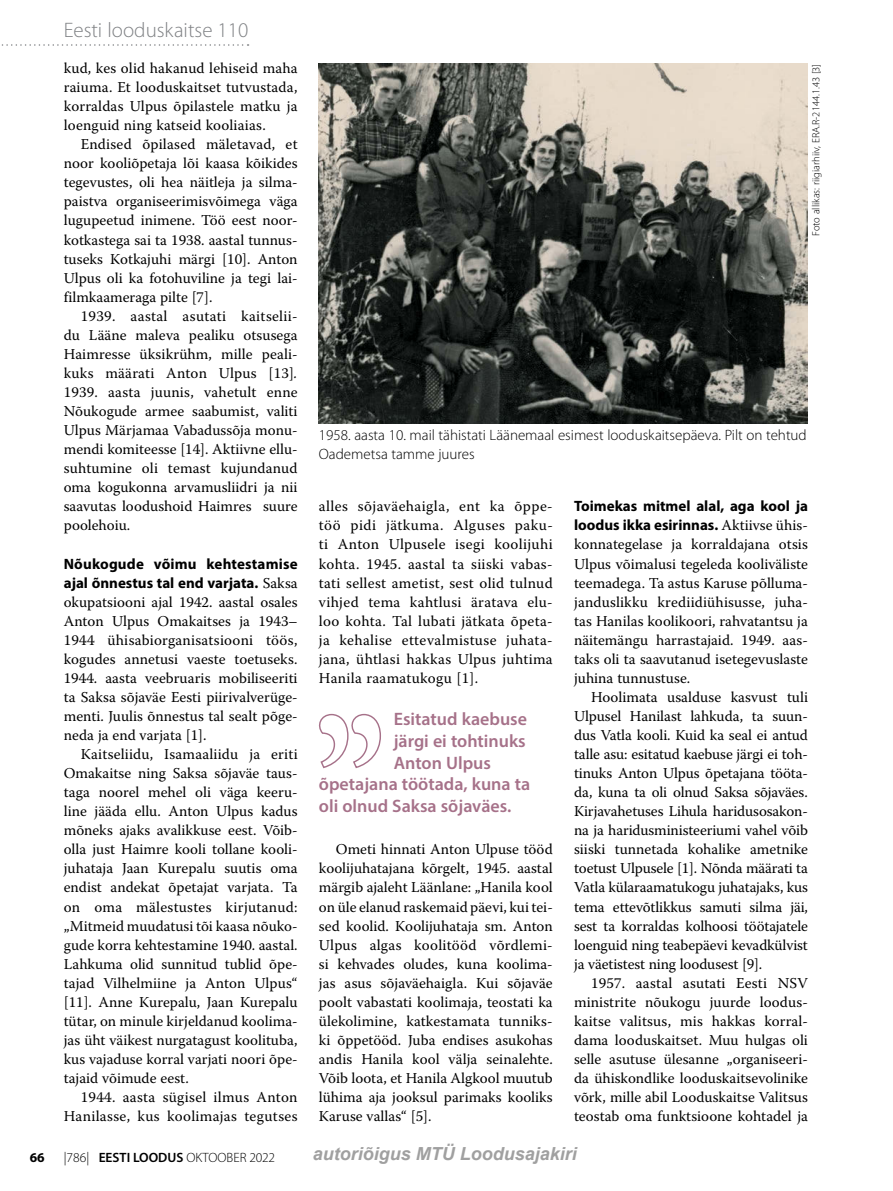
<style>
.page{position:relative;width:893px;height:1191px;background:#fff}
.page>*{position:absolute;margin:0;border:0;box-sizing:border-box;transform-origin:0 0}
.t1{font:300 21px "Myriad Pro";color:#808285}
.t2{font:600 18px "Myriad Pro";color:#a67189}
.t3{font:italic 700 18px "Arial";color:#a0a0a0}
.t4{font:15px/19px "Warnock Pro";color:#000;text-align:justify}
.t5{font:700 15px/19px "Myriad Pro";color:#000}
.t6{font:300 15px/19px "Myriad Pro";color:#000}
.t7{font:15px/19px "Warnock Pro";letter-spacing:.02em;color:#000;text-align:right}
.t8{font:300 13.5px "Myriad Pro";color:#000}
.t9{font:700 13.5px "Myriad Pro";color:#000}
.t10{font:300 10.5px "Myriad Pro";color:#000}
.s1{font-style:italic}
.s2{font-family:"Warnock Pro";font-weight:400}
.s3{font-weight:600}
.s4{font-style:inherit}
</style>
<div class="page">
<svg style="left:1px;top:44px;width:248px;height:2px"></svg>
<img style="left:319px;top:64px;width:489px;height:360px">
<svg style="left:318px;top:713px;width:63px;height:56px"></svg>
<h1 class="t1" style="left:64px;top:18px;width:186px">Eesti looduskaitse 110</h1>
<p class="t4" style="left:64px;top:58px;width:235px">kud, kes olid hakanud lehiseid maha raiuma. Et looduskaitset tutvustada, korraldas Ulpus õpilastele matku ja loenguid ning katseid kooliaias.</p>
<p class="t4" style="left:64px;top:134px;width:235px;text-indent:17px">Endised õpilased mäletavad, et noor kooliõpetaja lõi kaasa kõikides tegevustes, oli hea näitleja ja silma&shy;paistva organiseerimisvõimega väga lugupeetud inimene. Töö eest noor&shy;kotkastega sai ta 1938. aastal tunnus&shy;tuseks Kotkajuhi märgi [10]. Anton Ulpus oli ka fotohuviline ja tegi lai&shy;filmkaameraga pilte [7].</p>
<p class="t4" style="left:64px;top:306px;width:235px;text-indent:17px">1939. aastal asutati kaitselii&shy;du Lääne maleva pealiku otsusega Haimresse üksikrühm, mille peali&shy;kuks määrati Anton Ulpus [13]<span class="s1">.<br></span>1939. aasta juunis, vahetult enne Nõukogude armee saabumist, valiti Ulpus Märjamaa Vabadussõja monu&shy;mendi komiteesse [14]. Aktiivne ellu&shy;suhtumine oli temast kujundanud oma kogukonna arvamusliidri ja nii saavutas loodushoid Haimres suure poolehoiu.</p>
<p class="t5" style="left:64px;top:553px;width:235px">Nõukogude võimu kehtestamise ajal õnnestus tal end varjata. <span class="s2">Saksa</span></p>
<p class="t4" style="left:64px;top:592px;width:235px">okupatsiooni ajal 1942. aastal osales Anton Ulpus Omakaitses ja 1943– 1944 ühisabiorganisatsiooni töös, kogudes annetusi vaeste toetuseks.<br>1944. aasta veebruaris mobiliseeriti ta Saksa sõjaväe Eesti piirivalverüge&shy;menti. Juulis õnnestus tal sealt põge&shy;neda ja end varjata [1].</p>
<p class="t4" style="left:64px;top:744px;width:235px;text-indent:17px">Kaitseliidu, Isamaaliidu ja eriti Omakaitse ning Saksa sõjaväe taus&shy;taga noorel mehel oli väga keeru&shy;line jääda ellu. Anton Ulpus kadus mõneks ajaks avalikkuse eest. Võib&shy;olla just Haimre kooli tollane kooli&shy;juhataja Jaan Kurepalu suutis oma endist andekat õpetajat varjata. Ta on oma mälestustes kirjutanud: „Mitmeid muudatusi tõi kaasa nõuko&shy;gude korra kehtestamine 1940. aastal.<br>Lahkuma olid sunnitud tublid õpe&shy;tajad Vilhelmiine ja Anton Ulpus“ [11]. Anne Kurepalu, Jaan Kurepalu tütar, on minule kirjeldanud koolima&shy;jas üht väikest nurgatagust koolituba, kus vajaduse korral varjati noori õpe&shy;tajaid võimude eest.</p>
<p class="t7" style="left:64px;top:1087px;width:235px">1944. aasta sügisel ilmus Anton<br>Hanilasse, kus koolimajas tegutses</p>
<p class="t9" style="left:30px;top:1148px;width:16px">66</p>
<p class="t8" style="left:64px;top:1150px;width:213px">|786| <span class="s3">EESTI LOODUS</span> OKTOOBER <span class="s4">2022</span></p>
<p class="t10" style="left:810px;top:236px;width:173px;rotate:-90deg">Foto allikas: riigiarhiiv, ERA.R-2144.1.43 [3]</p>
<p class="t6" style="left:319px;top:425px;width:489px">1958. aasta 10. mail tähistati Läänemaal esimest looduskaitsepäeva. Pilt on tehtud<br>Oademetsa tamme juures</p>
<p class="t4" style="left:319px;top:496px;width:235px">alles sõjaväehaigla, ent ka õppe&shy;töö pidi jätkuma. Alguses paku&shy;ti Anton Ulpusele isegi koolijuhi kohta. 1945. aastal ta siiski vabas&shy;tati sellest ametist, sest olid tulnud vihjed tema kahtlusi äratava elu&shy;loo kohta. Tal lubati jätkata õpeta&shy;ja kehalise ettevalmistuse juhata&shy;jana, ühtlasi hakkas Ulpus juhtima Hanila raamatukogu [1].</p>
<p class="t2" style="left:394px;top:708px;width:135px">Esitatud kaebuse</p>
<p class="t2" style="left:394px;top:729px;width:133px">järgi ei tohtinuks</p>
<p class="t2" style="left:394px;top:751px;width:99px">Anton Ulpus</p>
<p class="t2" style="left:319px;top:772px;width:213px">õpetajana töötada, kuna ta</p>
<p class="t2" style="left:319px;top:794px;width:194px">oli olnud Saksa sõjaväes.</p>
<p class="t4" style="left:319px;top:839px;width:235px;text-indent:17px">Ometi hinnati Anton Ulpuse tööd koolijuhatajana kõrgelt, 1945. aastal märgib ajaleht Läänlane: „Hanila kool on üle elanud raskemaid päevi, kui tei&shy;sed koolid. Koolijuhataja sm. Anton Ulpus algas koolitööd võrdlemi&shy;si kehvades oludes, kuna koolima&shy;jas asus sõjaväehaigla. Kui sõjaväe poolt vabastati koolimaja, teostati ka ülekolimine, katkestamata tunniks&shy;ki õppetööd. Juba endises asukohas andis Hanila kool välja seinalehte.<br>Võib loota, et Hanila Algkool muutub lühima aja jooksul parimaks kooliks Karuse vallas“ [5].</p>
<p class="t5" style="left:574px;top:496px;width:235px">Toimekas mitmel alal, aga kool ja loodus ikka esirinnas. <span class="s2">Aktiivse ühis-</span></p>
<p class="t4" style="left:574px;top:535px;width:235px">konnategelase ja korraldajana otsis Ulpus võimalusi tegeleda kooliväliste teemadega. Ta astus Karuse põlluma&shy;janduslikku krediidiühisusse, juha&shy;tas Hanilas koolikoori, rahvatantsu ja näitemängu harrastajaid. 1949. aas&shy;taks oli ta saavutanud isetegevuslaste juhina tunnustuse.</p>
<p class="t4" style="left:574px;top:687px;width:235px;text-indent:17px">Hoolimata usalduse kasvust tuli Ulpusel Hanilast lahkuda, ta suun&shy;dus Vatla kooli. Kuid ka seal ei antud talle asu: esitatud kaebuse järgi ei toh&shy;tinuks Anton Ulpus õpetajana tööta&shy;da, kuna ta oli olnud Saksa sõjaväes.<br>Kirjavahetuses Lihula haridusosakon&shy;na ja haridusministeeriumi vahel võib siiski tunnetada kohalike ametnike toetust Ulpusele [1]. Nõnda määrati ta Vatla külaraamatukogu juhatajaks, kus tema ettevõtlikkus samuti silma jäi, sest ta korraldas kolhoosi töötajatele loenguid ning teabepäevi kevadkülvist ja väetistest ning loodusest [9].</p>
<p class="t4" style="left:574px;top:973px;width:235px;text-indent:17px">1957. aastal asutati Eesti NSV ministrite nõukogu juurde loodus&shy;kaitse valitsus, mis hakkas korral&shy;dama looduskaitset. Muu hulgas oli selle asutuse ülesanne „organiseeri&shy;da ühiskondlike looduskaitsevolinike võrk, mille abil Looduskaitse Valitsus teostab oma funktsioone kohtadel ja</p>
<p class="t3" style="left:313px;top:1141px;width:266px">autoriõigus MTÜ Loodusajakiri</p>
</div>
